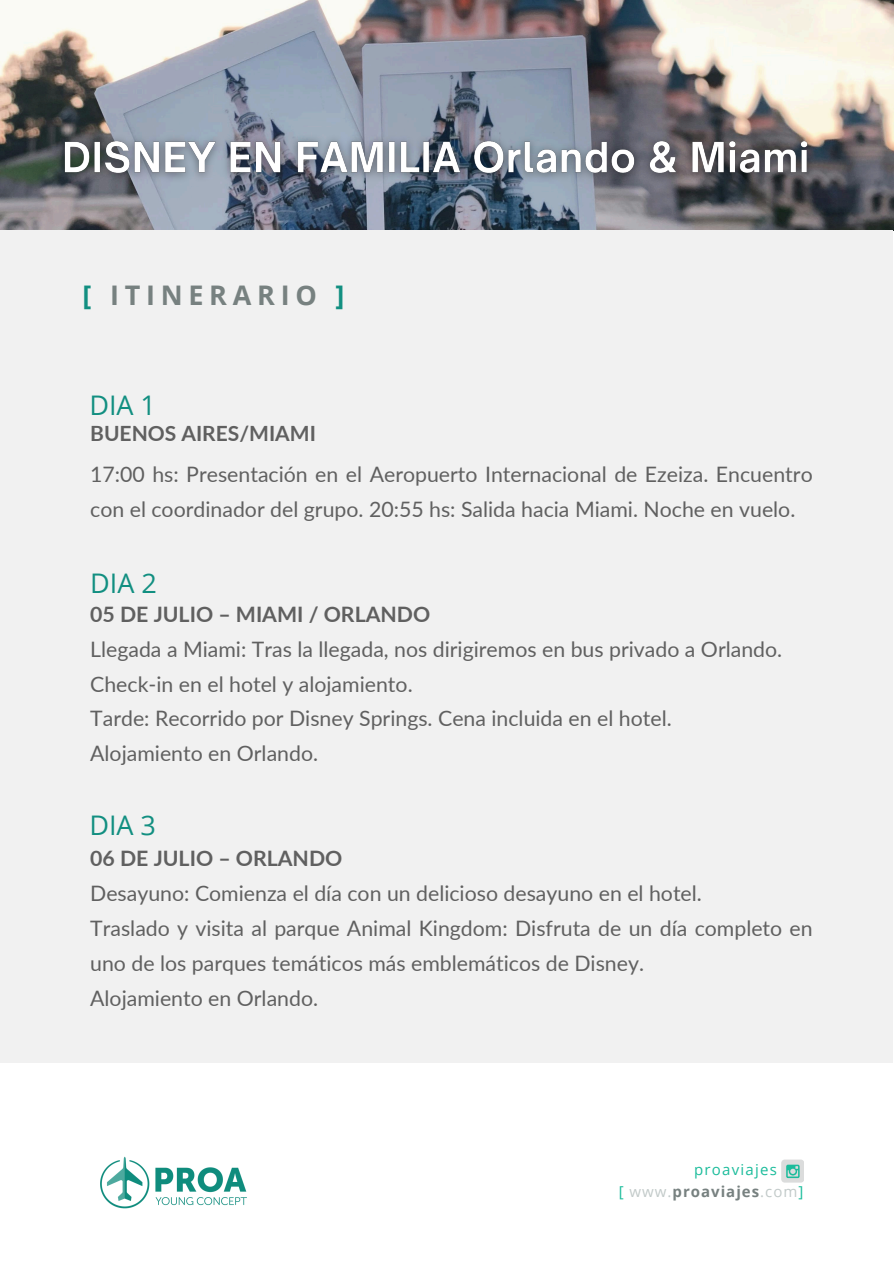
<style>
.page{position:relative;width:894px;height:1264px;background:#fff}
.page>*{position:absolute;margin:0;border:0;box-sizing:border-box;transform-origin:0 0}
.t1{font:700 27px "Open Sans";letter-spacing:.21em;color:#778180}
.t2{font:27px "Open Sans";color:#128f81}
.t3{font:21.3px/34.8px "Lato";color:#606060}
.t4{font:700 21px "Lato";color:#606060}
.t5{font:700 15px "Open Sans";letter-spacing:.065em;color:#778180}
.t6{font:15px "Open Sans";letter-spacing:.085em;color:#1bbc9b}
.s1{color:#128f81}
.s2{font-weight:700}
.s3{font-weight:400;color:#1bbc9b}
.s4{font-weight:400;color:#c2cac9}
</style>
<div class="page">
<img style="left:0;top:0;width:893px;height:230px">
<img style="left:50px;top:128px;width:772px;height:62px">
<div style="left:0;top:230px;width:892px;height:832px;background:#f1f1f1"></div>
<img style="left:100px;top:1156px;width:147px;height:53px">
<div style="left:781px;top:1159px;width:22px;height:22px;background:#dbdcdc;border-radius:4px"></div>
<svg style="left:786px;top:1164px;width:13px;height:14px"></svg>
<p class="t1" style="left:83px;top:276px;width:263px"><span class="s1">[</span> ITINERARIO <span class="s1">]</span></p>
<h3 class="t2" style="left:89px;top:386px;width:68px">DIA 1</h3>
<p class="t4" style="left:90px;top:420px;width:227px">BUENOS AIRES/MIAMI</p>
<p class="t3" style="left:90px;top:456px;width:723px">17:00 hs: Presentación en el Aeropuerto Internacional de Ezeiza. Encuentro con el coordinador del grupo. 20:55 hs: Salida hacia Miami. Noche en vuelo.</p>
<h3 class="t2" style="left:90px;top:564px;width:68px">DIA 2</h3>
<p class="t3" style="left:90px;top:596px;width:693px"><span class="s2">05 DE JULIO – MIAMI / ORLANDO<br></span>Llegada a Miami: Tras la llegada, nos dirigiremos en bus privado a Orlando.<br>Check-in en el hotel y alojamiento.<br>Tarde: Recorrido por Disney Springs. Cena incluida en el hotel.</p>
<p class="t3" style="left:90px;top:735px;width:229px">Alojamiento en Orlando.</p>
<p class="t2" style="left:89px;top:806px;width:68px">DIA 3</p>
<p class="t3" style="left:90px;top:840px;width:723px"><span class="s2">06 DE JULIO – ORLANDO<br></span>Desayuno: Comienza el día con un delicioso desayuno en el hotel.<br>Traslado y visita al parque Animal Kingdom: Disfruta de un día completo en uno de los parques temáticos más emblemáticos de Disney.</p>
<p class="t3" style="left:90px;top:979px;width:229px">Alojamiento en Orlando.</p>
<h3 class="t6" style="left:693px;top:1158px;width:85px">proaviajes</h3>
<h2 class="t5" style="left:618px;top:1180px;width:186px"><span class="s3">[</span> <span class="s4">www.</span>proaviajes<span class="s4">.com</span><span class="s3">]</span></h2>
</div>
